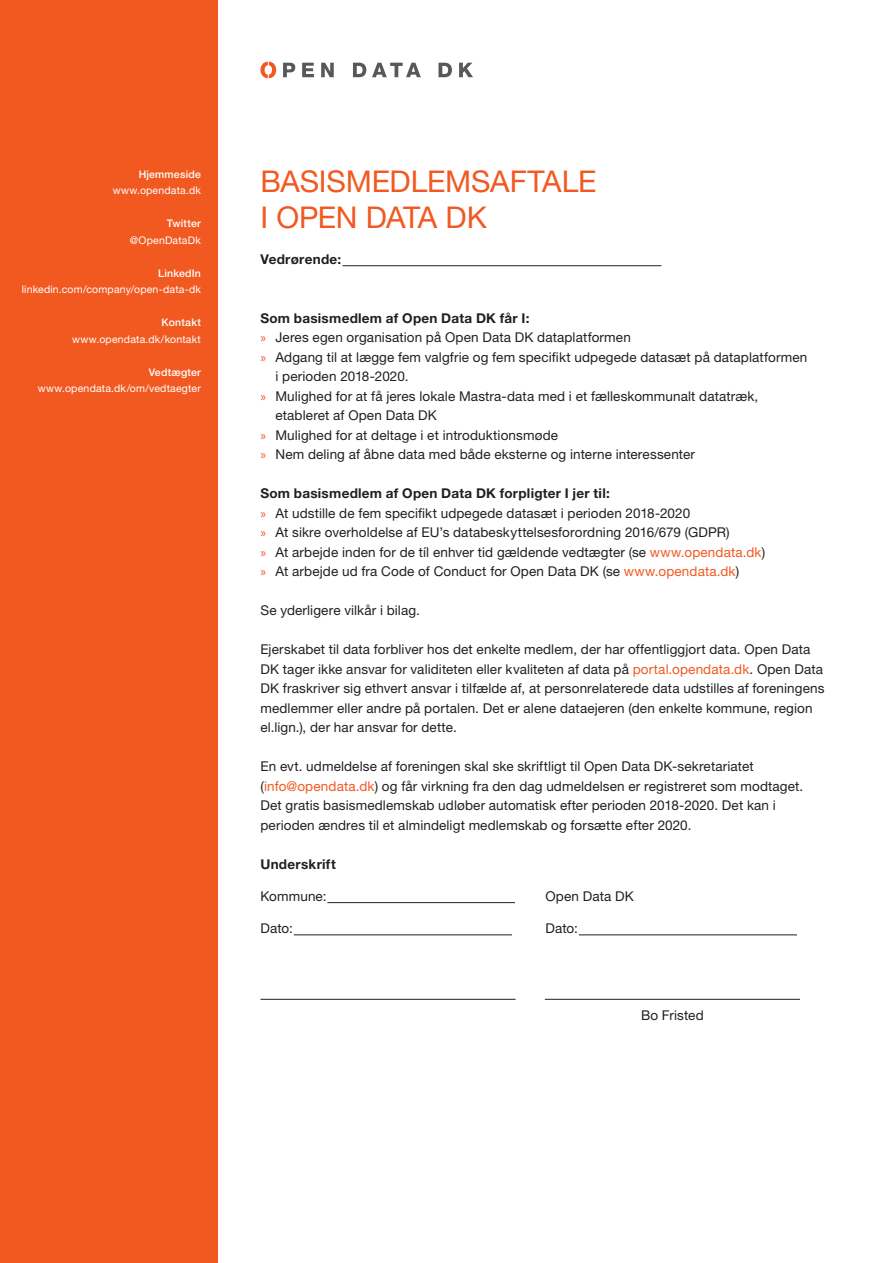
<style>
.page{position:relative;width:893px;height:1263px;background:#fff}
.page>*{position:absolute;margin:0;border:0;box-sizing:border-box;transform-origin:0 0}
.Overskrift{font:30px/36px "Helvetica Neue LT Std";letter-spacing:-.005em;color:#f15921}
.Brødtekst{font:13.5px/19.5px "Helvetica Neue LT Std";letter-spacing:.01em;color:#231f20}
.Brødtekst-2{font:700 13.5px "Helvetica Neue LT Std";letter-spacing:.02em;color:#231f20}
.t1{font:10.5px "Helvetica Neue LT Std";letter-spacing:.02em;color:#fff}
.t2{font:500 10.5px "Helvetica Neue LT Std";letter-spacing:.02em;color:#fff}
.s1{font-family:"Myriad Pro";color:#f15921}
.s2{color:#f15921}
</style>
<div class="page">
<div style="left:0;top:0;width:218px;height:1263px;background:#f15921"></div>
<svg style="left:283px;top:63px;width:190px;height:14px"></svg>
<svg style="left:260px;top:62px;width:16px;height:16px"></svg>
<hr style="left:342px;top:265px;width:319px;height:1px;background:#231f20">
<hr style="left:260px;top:999px;width:256px;height:1px;background:#231f20">
<hr style="left:545px;top:999px;width:255px;height:1px;background:#231f20">
<hr style="left:327px;top:902px;width:188px;height:1px;background:#231f20">
<hr style="left:294px;top:934px;width:218px;height:1px;background:#231f20">
<hr style="left:579px;top:934px;width:218px;height:1px;background:#231f20">
<p class="t2" style="left:139px;top:168px;width:64px">Hjemmeside</p>
<p class="t1" style="left:113px;top:184px;width:90px">www.opendata.dk</p>
<p class="t2" style="left:167px;top:217px;width:35px">Twitter</p>
<p class="t1" style="left:130px;top:234px;width:73px">@OpenDataDk</p>
<p class="t2" style="left:158px;top:267px;width:44px">LinkedIn</p>
<p class="t1" style="left:22px;top:283px;width:181px">linkedin.com/company/open-data-dk</p>
<p class="t2" style="left:162px;top:316px;width:41px">Kontakt</p>
<p class="t1" style="left:72px;top:333px;width:130px">www.opendata.dk/kontakt</p>
<p class="t2" style="left:149px;top:366px;width:54px">Vedtægter</p>
<p class="t1" style="left:38px;top:382px;width:165px">www.opendata.dk/om/vedtaegter</p>
<p class="Overskrift" style="left:260px;top:162px;width:338px">BASISMEDLEMSAFTALE<br>I OPEN DATA DK</p>
<p class="Brødtekst-2" style="left:260px;top:251px;width:82px">Vedrørende:</p>
<p class="Brødtekst-2" style="left:260px;top:309px;width:271px">Som basismedlem af Open Data DK får I:</p>
<p class="Brødtekst" style="left:260px;top:327px;width:372px"><span class="s1">»</span> Jeres egen organisation på Open Data DK dataplatformen</p>
<p class="Brødtekst" style="left:275px;top:347px;width:533px;text-indent:-15px"><span class="s1">»</span> Adgang til at lægge fem valgfrie og fem specifikt udpegede datasæt på dataplatformen i perioden 2018-2020.</p>
<p class="Brødtekst" style="left:275px;top:386px;width:484px;text-indent:-15px"><span class="s1">»</span> Mulighed for at få jeres lokale Mastra-data med i et fælleskommunalt datatræk, etableret af Open Data DK</p>
<p class="Brødtekst" style="left:260px;top:425px;width:299px"><span class="s1">»</span> Mulighed for at deltage i et introduktionsmøde</p>
<p class="Brødtekst" style="left:260px;top:444px;width:436px"><span class="s1">»</span> Nem deling af åbne data med både eksterne og interne interessenter</p>
<p class="Brødtekst-2" style="left:260px;top:485px;width:351px">Som basismedlem af Open Data DK forpligter I jer til:</p>
<p class="Brødtekst" style="left:260px;top:503px;width:431px"><span class="s1">»</span> At udstille de fem specifikt udpegede datasæt i perioden 2018-2020</p>
<p class="Brødtekst" style="left:260px;top:522px;width:471px"><span class="s1">»</span> At sikre overholdelse af EU’s databeskyttelsesforordning 2016/679 (GDPR)</p>
<p class="Brødtekst" style="left:260px;top:542px;width:506px"><span class="s1">»</span> At arbejde inden for de tíl enhver tid gældende vedtægter (se <span class="s2">www.opendata.dk</span>)</p>
<p class="Brødtekst" style="left:260px;top:561px;width:480px"><span class="s1">»</span> At arbejde ud fra Code of Conduct for Open Data DK (se <span class="s2">www.opendata.dk</span>)</p>
<p class="Brødtekst" style="left:260px;top:600px;width:161px">Se yderligere vilkår i bilag.</p>
<p class="Brødtekst" style="left:260px;top:639px;width:566px">Ejerskabet til data forbliver hos det enkelte medlem, der har offentliggjort data. Open Data DK tager ikke ansvar for validiteten eller kvaliteten af data på <span class="s2">portal.opendata.dk</span>. Open Data DK fraskriver sig ethvert ansvar i tilfælde af, at personrelaterede data udstilles af foreningens medlemmer eller andre på portalen. Det er alene dataejeren (den enkelte kommune, region el.lign.), der har ansvar for dette.</p>
<p class="Brødtekst" style="left:260px;top:756px;width:544px">En evt. udmeldelse af foreningen skal ske skriftligt til Open Data DK-sekretariatet (<span class="s2">info@opendata.dk</span>) og får virkning fra den dag udmeldelsen er registreret som modtaget.<br>Det gratis basismedlemskab udløber automatisk efter perioden 2018-2020. Det kan i perioden ændres til et almindeligt medlemskab og forsætte efter 2020.</p>
<p class="Brødtekst-2" style="left:260px;top:855px;width:77px">Underskrift</p>
<p class="Brødtekst" style="left:260px;top:886px;width:68px">Kommune:</p>
<p class="Brødtekst" style="left:545px;top:886px;width:90px">Open Data DK</p>
<p class="Brødtekst" style="left:260px;top:918px;width:34px">Dato:</p>
<p class="Brødtekst" style="left:545px;top:918px;width:34px">Dato:</p>
<p class="Brødtekst" style="left:641px;top:1005px;width:64px">Bo Fristed</p>
</div>
